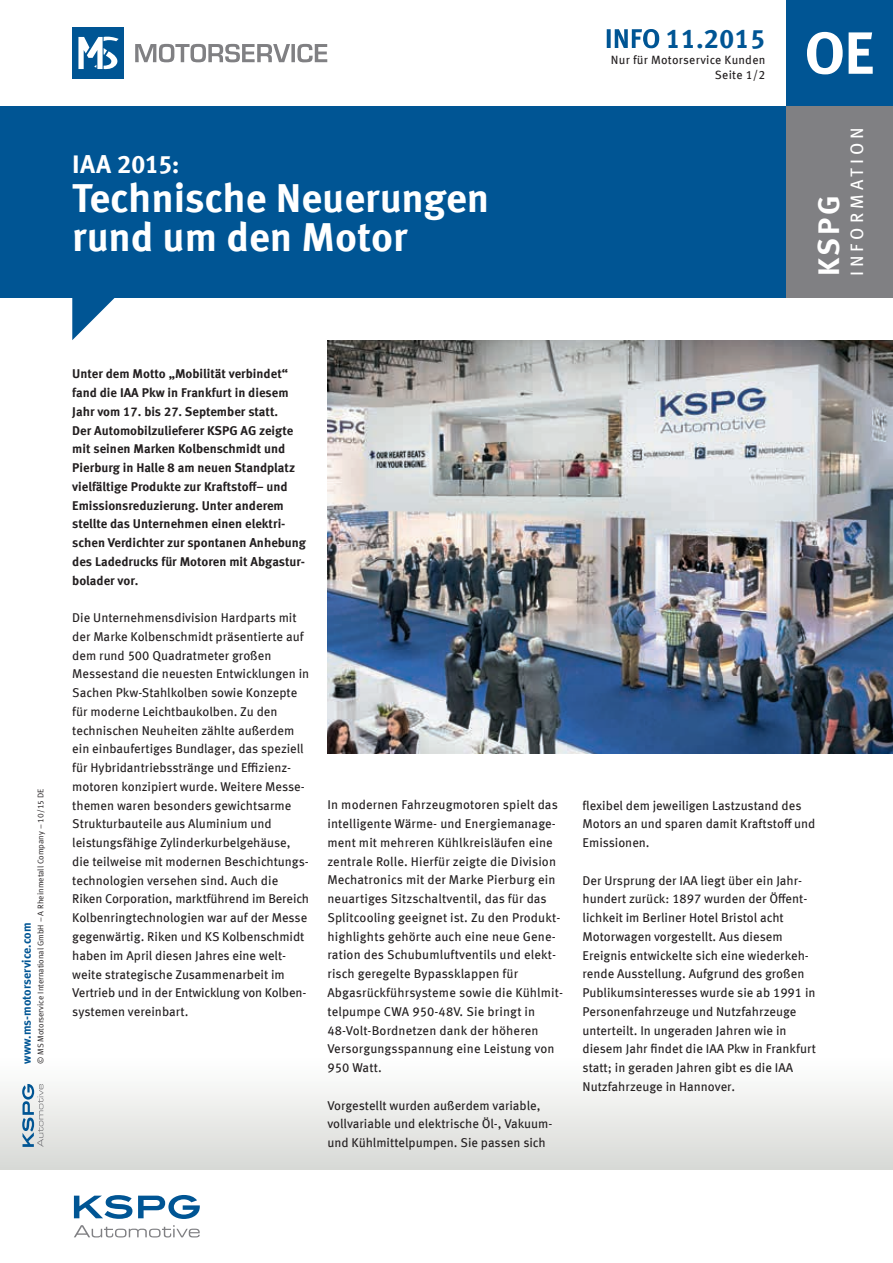
<style>
.page{position:relative;width:893px;height:1263px;background:#fff}
.page>*{position:absolute;margin:0;border:0;box-sizing:border-box;transform-origin:0 0}
.t1{font:700 40.5px/39px "Meta OFC";color:#fff}
.t2{font:700 30px "Meta OFC";color:#fff}
.t3{font:700 27px "Meta OFC";color:#005594}
.t4{font:700 25.5px "Meta OFC";letter-spacing:-.02em;color:#fff}
.t5{font:18px "Meta OFC";letter-spacing:.225em;color:#fff}
.t6{font:12.75px/18.8px "Meta OFC";color:#231f20}
.t7{font:700 12.75px/18.8px "Meta OFC";color:#231f20}
.t8{font:12px "Meta OFC";letter-spacing:.02em;color:#231f20}
.t9{font:700 12px "Meta Offc Pro";color:#005594}
.t10{font:8.25px "Meta Offc Pro Norm";color:#231f20}
</style>
<div class="page">
<div style="left:0;top:1054px;width:893px;height:115px;background:linear-gradient(to bottom,#fff,#d8d9d6)"></div>
<div style="left:0;top:106px;width:893px;height:192px;background:#005594"></div>
<svg style="left:135px;top:44px;width:192px;height:19px"></svg>
<div style="left:72px;top:28px;width:51px;height:51px;background:#005594"></div>
<svg style="left:78px;top:36px;width:41px;height:33px"></svg>
<svg style="left:607px;top:29px;width:52px;height:19px"></svg>
<div style="left:787px;top:0;width:106px;height:106px;background:#005594"></div>
<div style="left:787px;top:106px;width:106px;height:192px;background:#808083"></div>
<svg style="left:807px;top:32px;width:66px;height:42px"></svg>
<svg style="left:74px;top:1225px;width:126px;height:12px"></svg>
<svg style="left:74px;top:1195px;width:126px;height:24px"></svg>
<svg style="left:22px;top:1084px;width:21px;height:63px"></svg>
<img style="left:327px;top:341px;width:566px;height:412px">
<svg style="left:72px;top:298px;width:43px;height:42px"></svg>
<h3 class="t4" style="left:72px;top:148px;width:109px">IAA 2015:</h3>
<h1 class="t1" style="left:72px;top:178px;width:419px">Technische Neuerungen rund um den Motor</h1>
<h3 class="t3" style="left:665px;top:22px;width:102px">11.2015</h3>
<p class="t8" style="left:611px;top:52px;width:156px">Nur für Motorservice Kunden</p>
<p class="t8" style="left:715px;top:67px;width:52px">Seite 1/2</p>
<h2 class="t2" style="left:810px;top:276px;width:82px;rotate:-90deg">KSPG</h2>
<h3 class="t5" style="left:846px;top:276px;width:150px;rotate:-90deg">INFORMATION</h3>
<p class="t10" style="left:34px;top:1064px;width:277px;rotate:-90deg">© MS Motorservice International GmbH – A Rheinmetall Company – 10/15 DE</p>
<p class="t9" style="left:17px;top:1064px;width:143px;rotate:-90deg">www.ms-motorservice.com</p>
<p class="t7" style="left:72px;top:365px;width:235px">Unter dem Motto „Mobilität verbindet“ fand die IAA Pkw in Frankfurt in diesem Jahr vom 17. bis 27. September statt.<br>Der Automobilzulieferer KSPG AG zeigte mit seinen Marken Kolbenschmidt und Pierburg in Halle 8 am neuen Standplatz vielfältige Produkte zur Kraftstoff– und Emissionsreduzierung. Unter anderem stellte das Unternehmen einen elektri&shy;schen Verdichter zur spontanen Anhebung des Ladedrucks für Motoren mit Abgastur&shy;bolader vor.</p>
<p class="t6" style="left:72px;top:608px;width:239px">Die Unternehmensdivision Hardparts mit der Marke Kolbenschmidt präsentierte auf dem rund 500 Quadratmeter großen Messestand die neuesten Entwicklungen in Sachen Pkw-Stahlkolben sowie Konzepte für moderne Leichtbaukolben. Zu den technischen Neuheiten zählte außerdem ein einbaufertiges Bundlager, das speziell für Hybridantriebsstränge und Effizienz&shy;motoren konzipiert wurde. Weitere Messe&shy;themen waren besonders gewichtsarme Strukturbauteile aus Aluminium und leistungsfähige Zylinderkurbelgehäuse, die teilweise mit modernen Beschichtungs&shy;technologien versehen sind. Auch die Riken Corporation, marktführend im Bereich Kolbenringtechnologien war auf der Messe gegenwärtig. Riken und KS Kolbenschmidt haben im April diesen Jahres eine welt&shy;weite strategische Zusammenarbeit im Vertrieb und in der Entwicklung von Kolben&shy;systemen vereinbart.</p>
<p class="t6" style="left:327px;top:796px;width:237px">In modernen Fahrzeugmotoren spielt das intelligente Wärme- und Energiemanage&shy;ment mit mehreren Kühlkreisläufen eine zentrale Rolle. Hierfür zeigte die Division Mechatronics mit der Marke Pierburg ein neuartiges Sitzschaltventil, das für das Splitcooling geeignet ist. Zu den Produkt&shy;highlights gehörte auch eine neue Gene&shy;ration des Schubumluftventils und elekt&shy;risch geregelte Bypassklappen für Abgasrückführsysteme sowie die Kühlmit&shy;telpumpe CWA 950-48V. Sie bringt in 48-Volt-Bordnetzen dank der höheren Versorgungsspannung eine Leistung von 950 Watt.</p>
<p class="t6" style="left:327px;top:1096px;width:227px">Vorgestellt wurden außerdem variable, vollvariable und elektrische Öl-, Vakuum&shy;und Kühlmittelpumpen. Sie passen sich</p>
<p class="t6" style="left:583px;top:796px;width:234px">flexibel dem jeweiligen Lastzustand des<br>Motors an und sparen damit Kraftstoff und<br>Emissionen.</p>
<p class="t6" style="left:583px;top:871px;width:235px">Der Ursprung der IAA liegt über ein Jahr&shy;hundert zurück: 1897 wurden der Öffent&shy;lichkeit im Berliner Hotel Bristol acht Motorwagen vorgestellt. Aus diesem Ereignis entwickelte sich eine wiederkeh&shy;rende Ausstellung. Aufgrund des großen Publikumsinteresses wurde sie ab 1991 in Personenfahrzeuge und Nutzfahrzeuge unterteilt. In ungeraden Jahren wie in diesem Jahr findet die IAA Pkw in Frankfurt statt; in geraden Jahren gibt es die IAA Nutzfahrzeuge in Hannover.</p>
</div>
